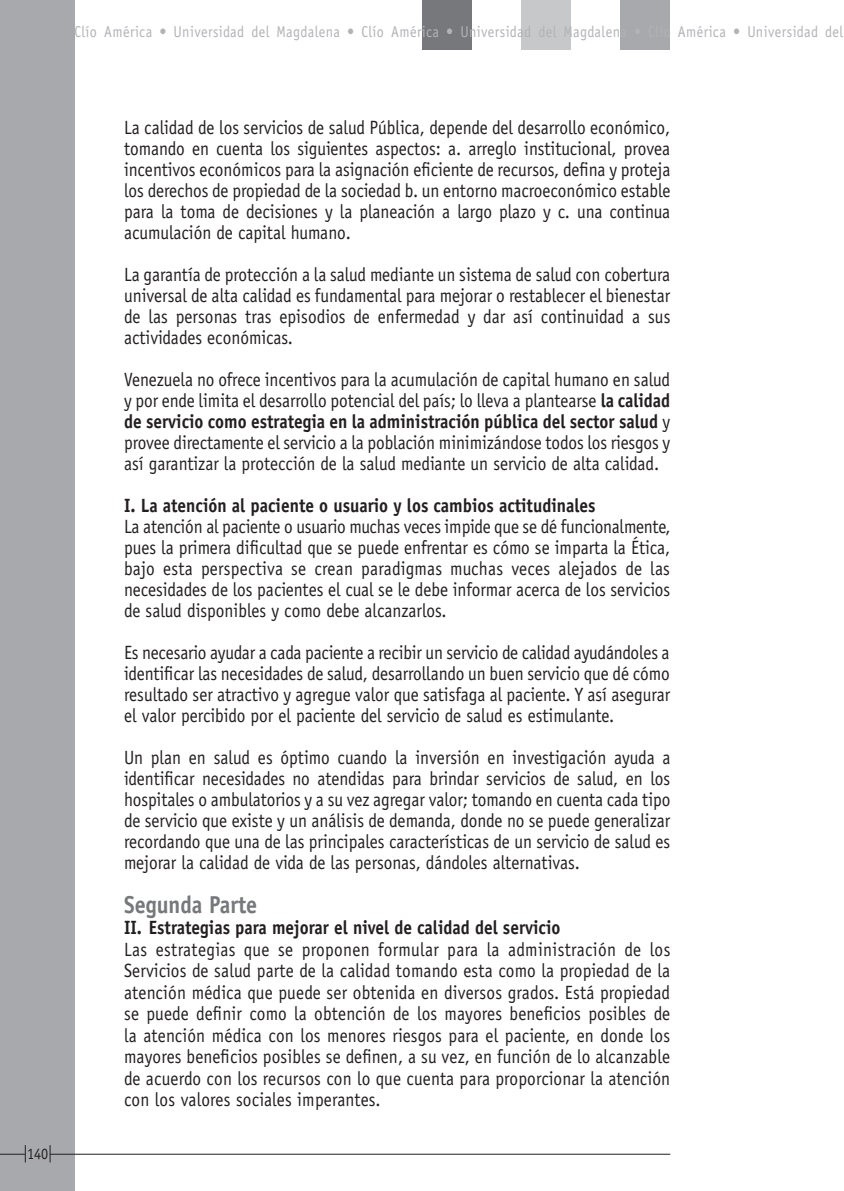
<style>
.page{position:relative;width:844px;height:1191px;background:#fff}
.page>*{position:absolute;margin:0;border:0;box-sizing:border-box;transform-origin:0 0}
.Sub_título{font:700 24.5px "Officina Sans";color:#76787b;scale:.9 1}
.C__de_texto{font:19.25px/21px "Officina Sans";color:#231f20;text-align:justify;scale:.9 1}
.C__de_texto-2{font:700 19.25px "Officina Sans";color:#231f20;scale:.9 1}
.t1{font:15.75px "Officina Sans";letter-spacing:.03em;color:#b2b3b7;scale:.9 1}
.t2{font:15.75px "Officina Sans";color:#231f20;scale:.9 1}
.s1{font-weight:700}
</style>
<div class="page">
<div style="left:0;top:0;width:74px;height:1191px;background:#a8a9ad"></div>
<hr style="left:50px;top:1153px;width:620px;height:1px;background:#231f20">
<div style="left:422px;top:0;width:49px;height:50px;background:#76787b"></div>
<div style="left:620px;top:0;width:50px;height:50px;background:#a8a9ad"></div>
<div style="left:521px;top:0;width:49px;height:50px;background:#c7c8ca"></div>
<svg style="left:50px;top:1145px;width:1px;height:17px"></svg>
<svg style="left:0;top:1145px;width:26px;height:17px"></svg>
<p class="t1" style="left:74px;top:22px;width:855px">Clío América • Universidad del Magdalena • Clío América • Universidad del Magdalena • Clío América • Universidad del</p>
<p class="t2" style="left:27px;top:1144px;width:25px">140</p>
<p class="C__de_texto" style="left:124px;top:117px;width:608px">La calidad de los servicios de salud Pública, depende del desarrollo económico, tomando en cuenta los siguientes aspectos: a. arreglo institucional, provea incentivos económicos para la asignación eficiente de recursos, defina y proteja los derechos de propiedad de la sociedad b. un entorno macroeconómico estable para la toma de decisiones y la planeación a largo plazo y c. una continua acumulación de capital humano.</p>
<p class="C__de_texto" style="left:124px;top:264px;width:608px">La garantía de protección a la salud mediante un sistema de salud con cobertura universal de alta calidad es fundamental para mejorar o restablecer el bienestar de las personas tras episodios de enfermedad y dar así continuidad a sus actividades económicas.</p>
<p class="C__de_texto" style="left:124px;top:369px;width:608px">Venezuela no ofrece incentivos para la acumulación de capital humano en salud y por ende limita el desarrollo potencial del país; lo lleva a plantearse <span class="s1">la calidad de servicio como estrategia en la administración pública del sector salud</span> y provee directamente el servicio a la población minimizándose todos los riesgos y así garantizar la protección de la salud mediante un servicio de alta calidad.</p>
<p class="C__de_texto-2" style="left:124px;top:493px;width:525px">I. La atención al paciente o usuario y los cambios actitudinales</p>
<p class="C__de_texto" style="left:124px;top:516px;width:608px">La atención al paciente o usuario muchas veces impide que se dé funcionalmente, pues la primera dificultad que se puede enfrentar es cómo se imparta la Ética, bajo esta perspectiva se crean paradigmas muchas veces alejados de las necesidades de los pacientes el cual se le debe informar acerca de los servicios de salud disponibles y como debe alcanzarlos.</p>
<p class="C__de_texto" style="left:124px;top:642px;width:608px">Es necesario ayudar a cada paciente a recibir un servicio de calidad ayudándoles a identificar las necesidades de salud, desarrollando un buen servicio que dé cómo resultado ser atractivo y agregue valor que satisfaga al paciente. Y así asegurar el valor percibido por el paciente del servicio de salud es estimulante.</p>
<p class="C__de_texto" style="left:124px;top:747px;width:608px">Un plan en salud es óptimo cuando la inversión en investigación ayuda a identificar necesidades no atendidas para brindar servicios de salud, en los hospitales o ambulatorios y a su vez agregar valor; tomando en cuenta cada tipo de servicio que existe y un análisis de demanda, donde no se puede generalizar recordando que una de las principales características de un servicio de salud es mejorar la calidad de vida de las personas, dándoles alternativas.</p>
<p class="Sub_título" style="left:124px;top:889px;width:149px">Segunda Parte</p>
<p class="C__de_texto-2" style="left:124px;top:915px;width:486px">II. Estrategias para mejorar el nivel de calidad del servicio</p>
<p class="C__de_texto" style="left:124px;top:938px;width:608px;line-height:21.5px">Las estrategias que se proponen formular para la administración de los Servicios de salud parte de la calidad tomando esta como la propiedad de la atención médica que puede ser obtenida en diversos grados. Está propiedad se puede definir como la obtención de los mayores beneficios posibles de la atención médica con los menores riesgos para el paciente, en donde los mayores beneficios posibles se definen, a su vez, en función de lo alcanzable de acuerdo con los recursos con lo que cuenta para proporcionar la atención con los valores sociales imperantes.</p>
</div>
